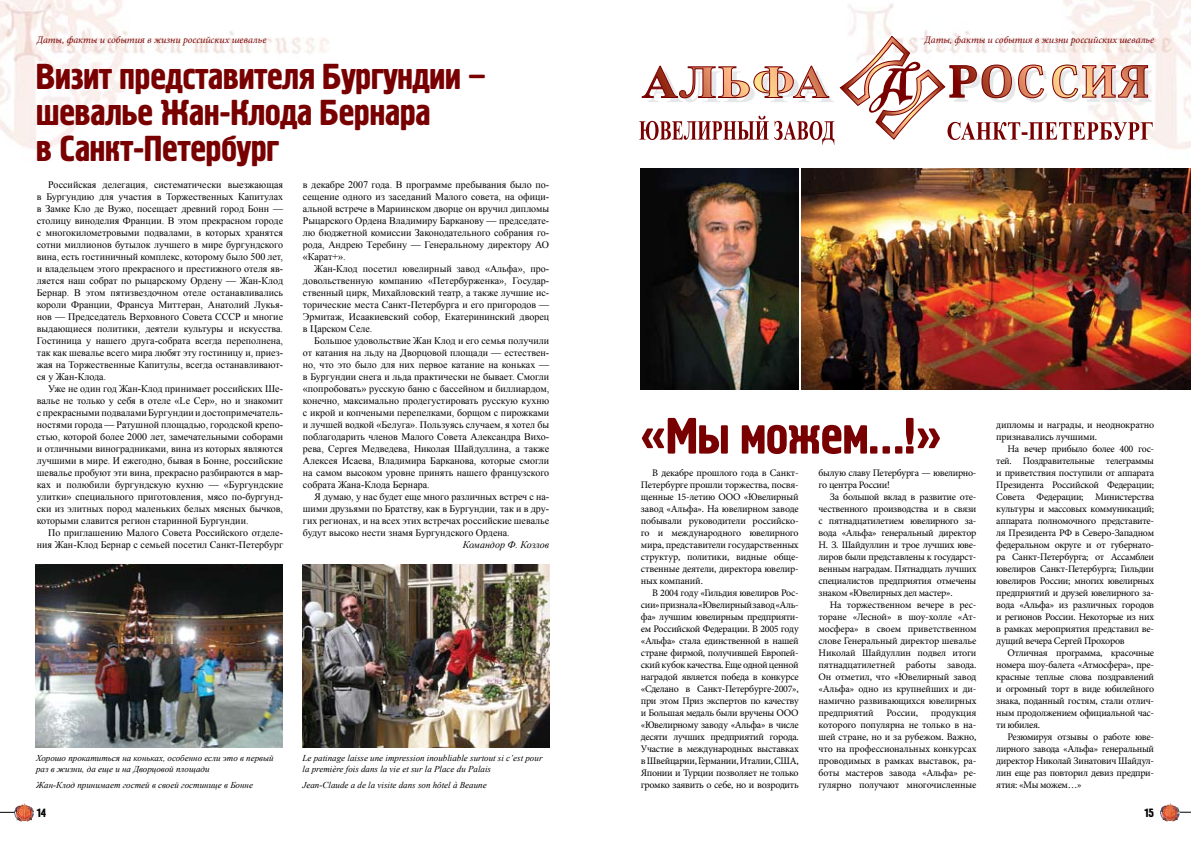
<style>
.page{position:relative;width:1191px;height:842px;background:#fff}
.page>*{position:absolute;margin:0;border:0;box-sizing:border-box;transform-origin:0 0}
.t1{font:51px "Hermes C";letter-spacing:-.02em;color:#790000}
.t2{font:36px/36px "Hermes C";letter-spacing:-.02em;color:#790000}
.t3{font:12px "Hermes C";color:#000}
.t4{font:10px/12px "Times New Roman";color:#000;text-align:justify}
.t5{font:10px/12px "Minion Pro";letter-spacing:-.025em;color:#000;text-align:justify}
.t6{font:italic 10px "Minion Pro";color:#790000}
.t7{font:italic 10px "Times New Roman";color:#000}
.t8{font:italic 9px/10.8px "Times New Roman";color:#000}
</style>
<div class="page">
<img style="left:0;top:0;width:329px;height:149px">
<img style="left:640px;top:0;width:551px;height:190px">
<img style="left:801px;top:168px;width:390px;height:222px">
<svg style="left:774px;top:121px;width:60px;height:24px"></svg>
<svg style="left:639px;top:116px;width:129px;height:24px"></svg>
<svg style="left:642px;top:66px;width:192px;height:36px"></svg>
<svg style="left:840px;top:36px;width:312px;height:104px"></svg>
<img style="left:36px;top:565px;width:247px;height:183px">
<img style="left:302px;top:565px;width:247px;height:183px">
<img style="left:641px;top:168px;width:158px;height:222px">
<svg style="left:0;top:812px;width:14px;height:1px"></svg>
<img style="left:14px;top:804px;width:20px;height:17px">
<svg style="left:1179px;top:812px;width:12px;height:1px"></svg>
<img style="left:1160px;top:804px;width:19px;height:17px">
<p class="t6" style="left:37px;top:33px;width:231px">Даты, факты и события в жизни российских шевалье</p>
<p class="t6" style="left:924px;top:33px;width:231px">Даты, факты и события в жизни российских шевалье</p>
<h2 class="t2" style="left:36px;top:60px;width:452px">Визит представителя Бургундии – шевалье Жан-Клода Бернара<br>в Санкт-Петербург</h2>
<p class="t4" style="left:37px;top:179px;width:248px;text-indent:11px">Российская делегация, систематически выезжающая в Бургундию для участия в Торжественных Капитулах в Замке Кло де Вужо, посещает древний город Бонн — столицу виноделия Франции. В этом прекрасном городе с многокилометровыми подвалами, в которых хранятся сотни миллионов бутылок лучшего в мире бургундского вина, есть гостиничный комплекс, которому было 500 лет, и владельцем этого прекрасного и престижного отеля яв‑ ляется наш собрат по рыцарскому Ордену — Жан-Клод Бернар. В этом пятизвездочном отеле останавливались короли Франции, Франсуа Миттеран, Анатолий Лукья‑ нов — Председатель Верховного Совета СССР и многие выдающиеся политики, деятели культуры и искусства.<br>Гостиница у нашего друга‑собрата всегда переполнена, так как шевалье всего мира любят эту гостиницу и, приез‑ жая на Торжественные Капитулы, всегда останавливают‑ ся у Жан-Клода.</p>
<p class="t4" style="left:37px;top:383px;width:248px;text-indent:11px">Уже не один год Жан-Клод принимает российских Ше‑ валье не только у себя в отеле «Le Cep», но и знакомит с прекрасными подвалами Бургундии и достопримечатель‑ ностями города — Ратушной площадью, городской крепо‑ стью, которой более 2000 лет, замечательными соборами и отличными виноградниками, вина из которых являются лучшими в мире. И ежегодно, бывая в Бонне, российские шевалье пробуют эти вина, прекрасно разбираются в мар‑ ках и полюбили бургундскую кухню — «Бургундские улитки» специального приготовления, мясо по‑бургунд‑ ски из элитных пород маленьких белых мясных бычков, которыми славится регион старинной Бургундии.</p>
<p class="t4" style="left:37px;top:527px;width:248px;text-align:right">По приглашению Малого Совета Российского отделе‑ ния Жан-Клод Бернар с семьей посетил Санкт-Петербург</p>
<p class="t4" style="left:303px;top:179px;width:248px">в декабре 2007 года. В программе пребывания было по‑ сещение одного из заседаний Малого совета, на офици‑ альной встрече в Мариинском дворце он вручил дипломы Рыцарского Ордена Владимиру Барканову — председате‑ лю бюджетной комиссии Законодательного собрания го‑ рода, Андрею Теребину — Генеральному директору АО «Карат+».</p>
<p class="t4" style="left:303px;top:263px;width:248px;text-indent:11px">Жан-Клод посетил ювелирный завод «Альфа», про‑ довольственную компанию «Петербурженка», Государ&shy;ственный цирк, Михайловский театр, а также лучшие ис‑ торические места Санкт-Петербурга и его пригородов — Эрмитаж, Исаакиевский собор, Екатерининский дворец в Царском Селе.</p>
<p class="t4" style="left:303px;top:335px;width:248px;text-indent:11px">Большое удовольствие Жан Клод и его семья получили от катания на льду на Дворцовой площади — естествен‑ но, что это было для них первое катание на коньках — в Бургундии снега и льда практически не бывает. Смогли «попробовать» русскую баню с бассейном и биллиардом, конечно, максимально продегустировать русскую кухню с икрой и копчеными перепелками, борщом с пирожками и лучшей водкой «Белуга». Пользуясь случаем, я хотел бы поблагодарить членов Малого Совета Александра Вихо‑ рева, Сергея Медведева, Николая Шайдуллина, а также Алексея Исаева, Владимира Барканова, которые смогли на самом высоком уровне принять нашего французского собрата Жана-Клода Бернара.</p>
<p class="t4" style="left:303px;top:491px;width:248px;text-indent:11px">Я думаю, у нас будет еще много различных встреч с на‑ шими друзьями по Братству, как в Бургундии, так и в дру‑ гих регионах, и на всех этих встречах российские шевалье будут высоко нести знамя Бургундского Ордена.</p>
<p class="t7" style="left:463px;top:538px;width:88px">Командор Ф. Козлов</p>
<p class="t8" style="left:36px;top:752px;width:239px">Хорошо прокатиться на коньках, особенно если это в первый раз в жизни, да еще и на Дворцовой площади</p>
<p class="t8" style="left:36px;top:779px;width:218px">Жан-Клод принимает гостей в своей гостинице в Бонне</p>
<p class="t8" style="left:302px;top:752px;width:241px">Le patinage laisse une impression inoubliable surtout si c’est pour la première fois dans la vie et sur la Place du Palais</p>
<p class="t8" style="left:302px;top:779px;width:186px">Jean-Claude a de la visite dans son hôtel à Beaune</p>
<h1 class="t1" style="left:639px;top:407px;width:305px">«Мы можем…!»</h1>
<p class="t5" style="left:818px;top:467px;width:159px">былую славу Петербурга — ювелирно&shy;го центра России!</p>
<p class="t5" style="left:818px;top:491px;width:159px;text-indent:11px">За большой вклад в развитие оте&shy;чественного производства и в связи с пятнадцатилетием ювелирного за&shy;вода «Альфа» генеральный директор Н. З. Шайдуллин и трое лучших юве&shy;лиров были представлены к государст&shy;венным наградам. Пятнадцать лучших специалистов предприятия отмечены знаком «Ювелирных дел мастер».</p>
<p class="t5" style="left:818px;top:599px;width:159px;text-indent:11px">На торжественном вечере в рес&shy;торане «Лесной» в шоу-холле «Ат&shy;мосфера» в своем приветственном слове Генеральный директор шевалье Николай Шайдуллин подвел итоги пятнадцатилетней работы завода.<br>Он отметил, что «Ювелирный завод «Альфа» одно из крупнейших и ди&shy;намично развивающихся ювелирных предприятий</p>
<p class="t5" style="left:641px;top:467px;width:159px;text-indent:11px">В декабре прошлого года в Санкт-Петербурге прошли торжества, посвя&shy;щенные 15‑летию ООО «Ювелирный завод «Альфа». На ювелирном заводе побывали руководители российско&shy;го и международного ювелирного мира, представители государственных структур, политики, видные обще&shy;ственные деятели, директора ювелир&shy;ных компаний.</p>
<p class="t5" style="left:641px;top:587px;width:159px;text-indent:11px">В 2004 году «Гильдия ювелиров Рос&shy;сии» признала «Ювелирный завод «Аль&shy;фа» лучшим ювелирным предприяти&shy;ем Российской Федерации. В 2005 году «Альфа» стала единственной в нашей стране фирмой, получившей Европей&shy;ский кубок качества. Еще одной ценной наградой является победа в конкурсе «Сделано в Санкт-Петербурге-2007», при этом Приз экспертов по качеству и Большая медаль были вручены ООО «Ювелирному заводу «Альфа» в числе десяти лучших предприятий города.<br>Участие в международных выставках в Швейцарии, Германии, Италии, США, Японии и Турции позволяет не только громко заявить о себе, но и возродить</p>
<p class="t5" style="left:886px;top:707px;width:33px">России,</p>
<p class="t5" style="left:818px;top:707px;width:159px;text-indent:112px">продукция которого популярна не только в на&shy;шей стране, но и за рубежом. Важно, что на профессиональных конкурсах проводимых в рамках выставок, ра&shy;боты мастеров завода «Альфа» ре&shy;гулярно получают многочисленные</p>
<p class="t5" style="left:996px;top:419px;width:159px">дипломы и награды, и неоднократно признавались лучшими.</p>
<p class="t5" style="left:996px;top:443px;width:159px;text-indent:11px">На вечер прибыло более 400 гос&shy;тей. Поздравительные телеграммы и приветствия поступили от аппарата Президента Российской Федерации; Совета Федерации; Министерства культуры и массовых коммуникаций; аппарата полномочного представите&shy;ля Президента РФ в Северо-Западном федеральном округе и от губернато&shy;ра Санкт-Петербурга; от Ассамблеи ювелиров Санкт-Петербурга; Гильдии ювелиров России; многих ювелирных предприятий и друзей ювелирного за&shy;вода «Альфа» из различных городов и регионов России. Некоторые из них в рамках мероприятия представил ве&shy;дущий вечера Сергей Прохоров</p>
<p class="t5" style="left:996px;top:647px;width:159px;text-indent:11px">Отличная программа, красочные номера шоу-балета «Атмосфера», пре&shy;красные теплые слова поздравлений и огромный торт в виде юбилейного знака, поданный гостям, стали отлич&shy;ным продолжением официальной час&shy;ти юбилея.</p>
<p class="t5" style="left:996px;top:731px;width:159px;text-indent:11px">Резюмируя отзывы о работе юве&shy;лирного завода «Альфа» генеральный директор Николай Зинатович Шайдул&shy;лин еще раз повторил девиз предпри&shy;ятия: «Мы можем…»</p>
<p class="t3" style="left:37px;top:806px;width:10px">14</p>
<p class="t3" style="left:1144px;top:806px;width:10px">15</p>
</div>
